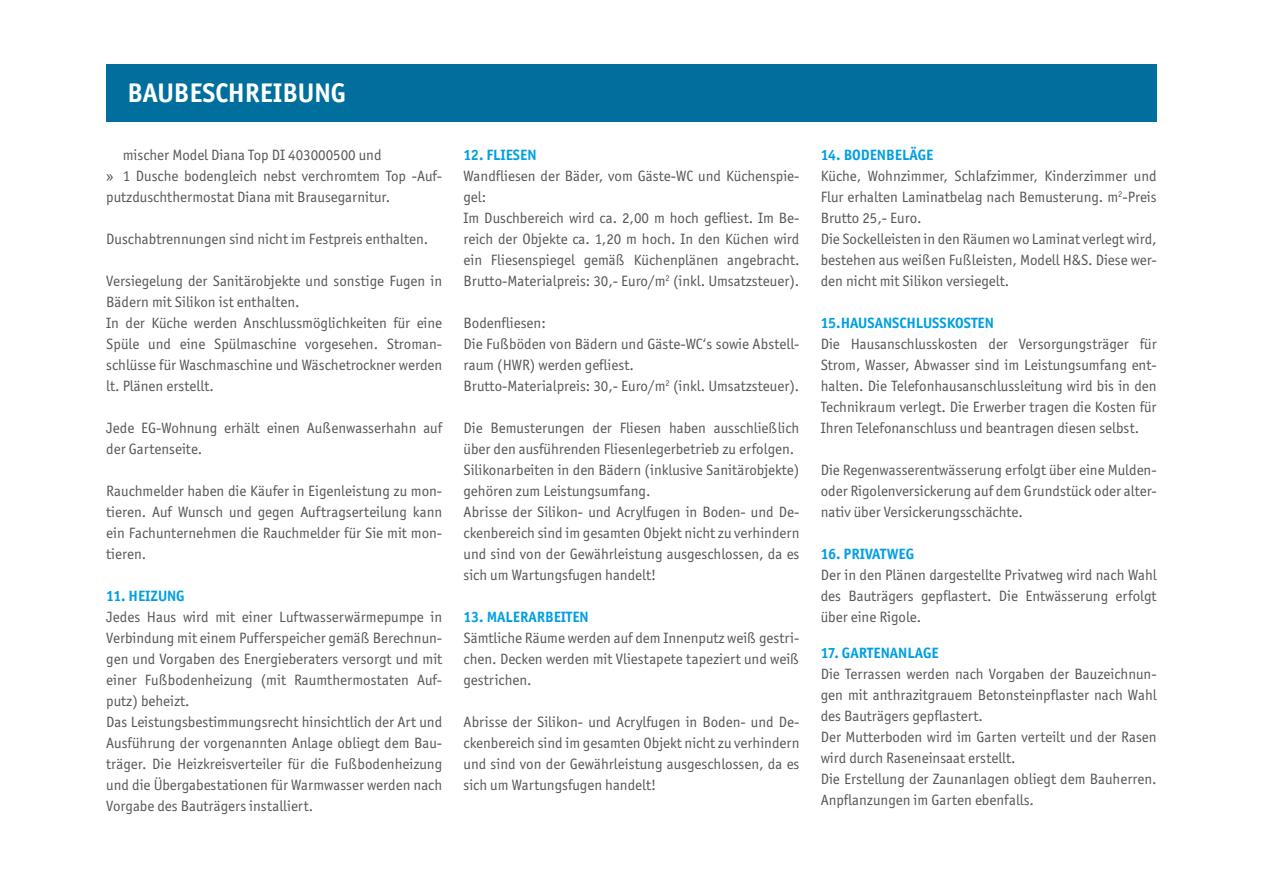
<style>
.page{position:relative;width:1263px;height:893px;background:#fff}
.page>*{position:absolute;margin:0;border:0;box-sizing:border-box;transform-origin:0 0}
.t1{font:700 27px "Officina Sans ITC Std";color:#fff}
.t2{font:15px/21px "Officina Sans ITC Std";color:#575756;text-align:justify}
.t3{font:700 15px "Officina Sans ITC Std";color:#009fe3}
</style>
<div class="page">
<div style="left:106px;top:64px;width:1051px;height:58px;background:#006f9e"></div>
<p class="t1" style="left:128px;top:77px;width:220px">BAUBESCHREIBUNG</p>
<p class="t2" style="left:123px;top:144px;width:260px">mischer Model Diana Top DI 403000500 und</p>
<p class="t2" style="left:106px;top:165px;width:337px">» 1 Dusche bodengleich nebst verchromtem Top -Auf&shy;putzduschthermostat Diana mit Brausegarnitur.</p>
<p class="t2" style="left:106px;top:228px;width:324px">Duschabtrennungen sind nicht im Festpreis enthalten.</p>
<p class="t2" style="left:106px;top:270px;width:337px">Versiegelung der Sanitärobjekte und sonstige Fugen in<br>Bädern mit Silikon ist enthalten.</p>
<p class="t2" style="left:106px;top:312px;width:337px">In der Küche werden Anschlussmöglichkeiten für eine Spüle und eine Spülmaschine vorgesehen. Stroman&shy;schlüsse für Waschmaschine und Wäschetrockner werden lt. Plänen erstellt.</p>
<p class="t2" style="left:106px;top:417px;width:337px">Jede EG-Wohnung erhält einen Außenwasserhahn auf der Gartenseite.</p>
<p class="t2" style="left:106px;top:480px;width:337px">Rauchmelder haben die Käufer in Eigenleistung zu mon&shy;tieren. Auf Wunsch und gegen Auftragserteilung kann ein Fachunternehmen die Rauchmelder für Sie mit mon&shy;tieren.</p>
<p class="t3" style="left:106px;top:586px;width:80px">11. HEIZUNG</p>
<p class="t2" style="left:106px;top:606px;width:337px">Jedes Haus wird mit einer Luftwasserwärmepumpe in Verbindung mit einem Pufferspeicher gemäß Berechnun&shy;gen und Vorgaben des Energieberaters versorgt und mit einer Fußbodenheizung (mit Raumthermostaten Auf&shy;putz) beheizt.</p>
<p class="t2" style="left:106px;top:711px;width:337px">Das Leistungsbestimmungsrecht hinsichtlich der Art und Ausführung der vorgenannten Anlage obliegt dem Bau&shy;träger. Die Heizkreisverteiler für die Fußbodenheizung und die Übergabestationen für Warmwasser werden nach Vorgabe des Bauträgers installiert.</p>
<p class="t3" style="left:463px;top:145px;width:75px">12. FLIESEN</p>
<p class="t2" style="left:463px;top:165px;width:337px">Wandfliesen der Bäder, vom Gäste-WC und Küchenspie&shy;gel:</p>
<p class="t2" style="left:463px;top:207px;width:337px">Im Duschbereich wird ca. 2,00 m hoch gefliest. Im Be&shy;reich der Objekte ca. 1,20 m hoch. In den Küchen wird ein Fliesenspiegel gemäß Küchenplänen angebracht.<br>Brutto-Materialpreis: 30,- Euro/m<sup>2</sup> (inkl. Umsatzsteuer).</p>
<p class="t2" style="left:463px;top:312px;width:84px">Bodenfliesen:</p>
<p class="t2" style="left:463px;top:333px;width:337px">Die Fußböden von Bädern und Gäste-WC‘s sowie Abstell&shy;raum (HWR) werden gefliest.</p>
<p class="t2" style="left:463px;top:375px;width:337px">Brutto-Materialpreis: 30,- Euro/m<sup>2</sup> (inkl. Umsatzsteuer).</p>
<p class="t2" style="left:463px;top:417px;width:337px">Die Bemusterungen der Fliesen haben ausschließlich über den ausführenden Fliesenlegerbetrieb zu erfolgen.</p>
<p class="t2" style="left:463px;top:459px;width:337px">Silikonarbeiten in den Bädern (inklusive Sanitärobjekte) gehören zum Leistungsumfang.</p>
<p class="t2" style="left:463px;top:501px;width:337px">Abrisse der Silikon- und Acrylfugen in Boden- und De&shy;ckenbereich sind im gesamten Objekt nicht zu verhindern und sind von der Gewährleistung ausgeschlossen, da es sich um Wartungsfugen handelt!</p>
<p class="t3" style="left:463px;top:607px;width:127px">13. MALERARBEITEN</p>
<p class="t2" style="left:463px;top:627px;width:337px">Sämtliche Räume werden auf dem Innenputz weiß gestri&shy;chen. Decken werden mit Vliestapete tapeziert und weiß gestrichen.</p>
<p class="t2" style="left:463px;top:711px;width:337px">Abrisse der Silikon- und Acrylfugen in Boden- und De&shy;ckenbereich sind im gesamten Objekt nicht zu verhindern und sind von der Gewährleistung ausgeschlossen, da es sich um Wartungsfugen handelt!</p>
<p class="t3" style="left:821px;top:145px;width:114px">14. BODENBELÄGE</p>
<p class="t2" style="left:821px;top:165px;width:337px">Küche, Wohnzimmer, Schlafzimmer, Kinderzimmer und Flur erhalten Laminatbelag nach Bemusterung. m<sup>2</sup>-Preis Brutto 25,- Euro.</p>
<p class="t2" style="left:821px;top:228px;width:337px">Die Sockelleisten in den Räumen wo Laminat verlegt wird, bestehen aus weißen Fußleisten, Modell H&amp;S. Diese wer&shy;den nicht mit Silikon versiegelt.</p>
<p class="t3" style="left:821px;top:313px;width:175px">15.HAUSANSCHLUSSKOSTEN</p>
<p class="t2" style="left:821px;top:333px;width:337px">Die Hausanschlusskosten der Versorgungsträger für Strom, Wasser, Abwasser sind im Leistungsumfang ent&shy;halten. Die Telefonhausanschlussleitung wird bis in den Technikraum verlegt. Die Erwerber tragen die Kosten für Ihren Telefonanschluss und beantragen diesen selbst.</p>
<p class="t2" style="left:821px;top:459px;width:337px">Die Regenwasserentwässerung erfolgt über eine Mulden&shy;oder Rigolenversickerung auf dem Grundstück oder alter&shy;nativ über Versickerungsschächte.</p>
<p class="t3" style="left:821px;top:544px;width:95px">16. PRIVATWEG</p>
<p class="t2" style="left:821px;top:564px;width:337px">Der in den Plänen dargestellte Privatweg wird nach Wahl des Bauträgers gepflastert. Die Entwässerung erfolgt über eine Rigole.</p>
<p class="t3" style="left:821px;top:643px;width:119px">17. GARTENANLAGE</p>
<p class="t2" style="left:821px;top:663px;width:337px">Die Terrassen werden nach Vorgaben der Bauzeichnun&shy;gen mit anthrazitgrauem Betonsteinpflaster nach Wahl des Bauträgers gepflastert.</p>
<p class="t2" style="left:821px;top:726px;width:337px">Der Mutterboden wird im Garten verteilt und der Rasen wird durch Raseneinsaat erstellt.</p>
<p class="t2" style="left:821px;top:768px;width:337px">Die Erstellung der Zaunanlagen obliegt dem Bauherren.<br>Anpflanzungen im Garten ebenfalls.</p>
</div>
